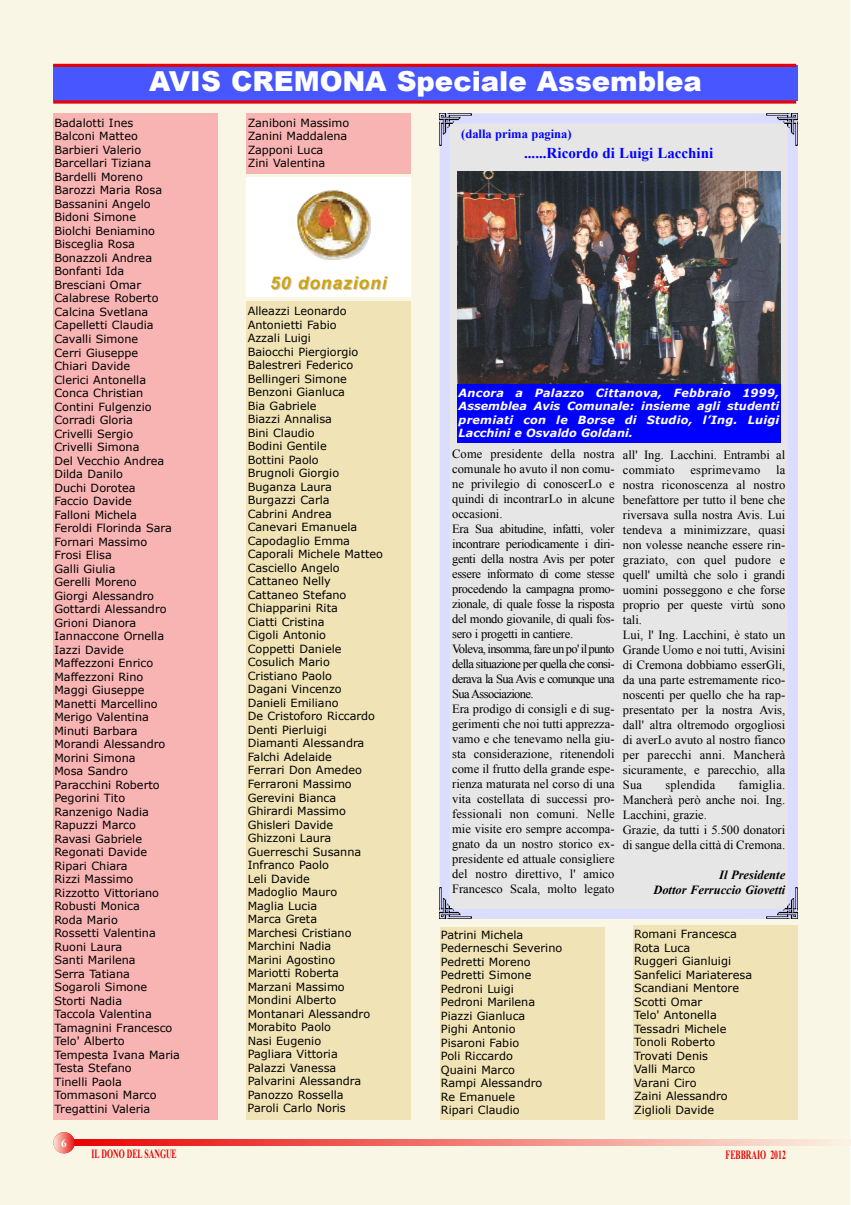
<style>
.page{position:relative;width:851px;height:1205px;background:#fff}
.page>*{position:absolute;margin:0;border:0;box-sizing:border-box;transform-origin:0 0}
.t1{font:900 27.5px "Arial";color:#fff}
.t2{font:italic 700 17.5px "Arial";letter-spacing:.05em;color:#cfa308}
.t3{font:700 15px "Times New Roman";color:#00f}
.t4{font:12.5px/15px "Times New Roman";color:#000}
.t5{font:italic 700 12.5px/15px "Times New Roman";color:#000;text-align:right}
.t6{font:700 12.5px "Times New Roman";color:#e80000;scale:.62 1}
.t7{font:12.5px "Times New Roman";letter-spacing:.02em;color:#000}
.t8{font:700 12.5px "Times New Roman";color:#00f}
.t9{font:11.25px/13.5px "Verdana";color:#000}
.t10{font:italic 700 11.25px/13.5px "Verdana";letter-spacing:.02em;color:#fff;text-align:justify}
.t11{font:700 11.25px "Times New Roman";color:#fff}
</style>
<div class="page">
<div style="left:0;top:0;width:850px;height:1205px;background:#faf6e6"></div>
<svg style="left:75px;top:1140px;width:751px;height:5px;background:#f07770"></svg>
<svg style="left:53px;top:1132px;width:22px;height:21px"></svg>
<div style="left:53px;top:65px;width:744px;height:36px;background:#4756ff"></div>
<svg style="left:53px;top:100px;width:743px;height:4px;background:#d52235"></svg>
<hr style="left:53px;top:64px;width:743px;height:3px;background:#e80000">
<div style="left:246px;top:177px;width:165px;height:95px;background:#fff"></div>
<img style="left:297px;top:191px;width:73px;height:69px">
<div style="left:246px;top:272px;width:165px;height:25px;background:#fff"></div>
<div style="left:246px;top:301px;width:165px;height:819px;background:#f0e3b5"></div>
<div style="left:439px;top:927px;width:165px;height:193px;background:#f0e3b5"></div>
<div style="left:53px;top:113px;width:165px;height:1007px;background:#f8b3b3"></div>
<div style="left:246px;top:113px;width:165px;height:61px;background:#f8b3b3"></div>
<div style="left:632px;top:926px;width:165px;height:194px;background:#f0e3b5"></div>
<div style="left:444px;top:118px;width:348px;height:796px;background:#e6e6e6"></div>
<img style="left:449px;top:113px;width:22px;height:10px">
<img style="left:439px;top:123px;width:10px;height:22px">
<svg style="left:439px;top:113px;width:10px;height:10px"></svg>
<svg style="left:471px;top:113px;width:295px;height:10px;background:#dbddfd"></svg>
<img style="left:766px;top:113px;width:21px;height:10px">
<img style="left:787px;top:123px;width:10px;height:22px">
<svg style="left:787px;top:113px;width:10px;height:10px"></svg>
<div style="left:788px;top:145px;width:9px;height:742px;background:#daddff"></div>
<img style="left:766px;top:909px;width:21px;height:10px">
<img style="left:787px;top:887px;width:10px;height:22px">
<svg style="left:787px;top:909px;width:10px;height:10px"></svg>
<div style="left:471px;top:909px;width:295px;height:10px;background:#daddff"></div>
<img style="left:449px;top:909px;width:22px;height:10px">
<img style="left:439px;top:887px;width:10px;height:22px">
<svg style="left:439px;top:909px;width:10px;height:10px"></svg>
<svg style="left:439px;top:145px;width:10px;height:742px;background:#dcdefd"></svg>
<img style="left:457px;top:172px;width:323px;height:212px">
<div style="left:457px;top:384px;width:323px;height:59px;background:#00f"></div>
<h1 class="t1" style="left:149px;top:61px;width:554px">AVIS CREMONA Speciale Assemblea</h1>
<p class="t9" style="left:54px;top:116px;width:127px">Badalotti Ines<br>Balconi Matteo<br>Barbieri Valerio<br>Barcellari Tiziana<br>Bardelli Moreno<br>Barozzi Maria Rosa<br>Bassanini Angelo<br>Bidoni Simone<br>Biolchi Beniamino<br>Bisceglia Rosa<br>Bonazzoli Andrea<br>Bonfanti Ida<br>Bresciani Omar<br>Calabrese Roberto<br>Calcina Svetlana<br>Capelletti Claudia<br>Cavalli Simone<br>Cerri Giuseppe<br>Chiari Davide<br>Clerici Antonella<br>Conca Christian<br>Contini Fulgenzio<br>Corradi Gloria<br>Crivelli Sergio<br>Crivelli Simona<br>Del Vecchio Andrea<br>Dilda Danilo<br>Duchi Dorotea<br>Faccio Davide<br>Falloni Michela<br>Feroldi Florinda Sara<br>Fornari Massimo<br>Frosi Elisa<br>Galli Giulia<br>Gerelli Moreno<br>Giorgi Alessandro<br>Gottardi Alessandro<br>Grioni Dianora<br>Iannaccone Ornella<br>Iazzi Davide<br>Maffezzoni Enrico<br>Maffezzoni Rino<br>Maggi Giuseppe<br>Manetti Marcellino<br>Merigo Valentina<br>Minuti Barbara<br>Morandi Alessandro<br>Morini Simona<br>Mosa Sandro<br>Paracchini Roberto<br>Pegorini Tito<br>Ranzenigo Nadia<br>Rapuzzi Marco<br>Ravasi Gabriele<br>Regonati Davide<br>Ripari Chiara<br>Rizzi Massimo<br>Rizzotto Vittoriano<br>Robusti Monica<br>Roda Mario<br>Rossetti Valentina<br>Ruoni Laura<br>Santi Marilena<br>Serra Tatiana<br>Sogaroli Simone<br>Storti Nadia<br>Taccola Valentina<br>Tamagnini Francesco<br>Telo' Alberto<br>Tempesta Ivana Maria<br>Testa Stefano<br>Tinelli Paola<br>Tommasoni Marco<br>Tregattini Valeria</p>
<p class="t9" style="left:248px;top:115px;width:103px">Zaniboni Massimo<br>Zanini Maddalena<br>Zapponi Luca<br>Zini Valentina</p>
<h2 class="t2" style="left:270px;top:273px;width:118px">50 donazioni</h2>
<p class="t9" style="left:247px;top:304px;width:137px">Alleazzi Leonardo<br>Antonietti Fabio<br>Azzali Luigi<br>Baiocchi Piergiorgio<br>Balestreri Federico<br>Bellingeri Simone<br>Benzoni Gianluca<br>Bia Gabriele<br>Biazzi Annalisa<br>Bini Claudio<br>Bodini Gentile<br>Bottini Paolo<br>Brugnoli Giorgio<br>Buganza Laura<br>Burgazzi Carla<br>Cabrini Andrea<br>Canevari Emanuela<br>Capodaglio Emma<br>Caporali Michele Matteo<br>Casciello Angelo<br>Cattaneo Nelly<br>Cattaneo Stefano<br>Chiapparini Rita<br>Ciatti Cristina<br>Cigoli Antonio<br>Coppetti Daniele<br>Cosulich Mario<br>Cristiano Paolo<br>Dagani Vincenzo<br>Danieli Emiliano<br>De Cristoforo Riccardo<br>Denti Pierluigi<br>Diamanti Alessandra<br>Falchi Adelaide<br>Ferrari Don Amedeo<br>Ferraroni Massimo<br>Gerevini Bianca<br>Ghirardi Massimo<br>Ghisleri Davide<br>Ghizzoni Laura<br>Guerreschi Susanna<br>Infranco Paolo<br>Leli Davide<br>Madoglio Mauro<br>Maglia Lucia<br>Marca Greta<br>Marchesi Cristiano<br>Marchini Nadia<br>Marini Agostino<br>Mariotti Roberta<br>Marzani Massimo<br>Mondini Alberto<br>Montanari Alessandro<br>Morabito Paolo<br>Nasi Eugenio<br>Pagliara Vittoria<br>Palazzi Vanessa<br>Palvarini Alessandra<br>Panozzo Rossella<br>Paroli Carlo Noris</p>
<p class="t11" style="left:61px;top:1136px;width:7px">6</p>
<p class="t6" style="left:92px;top:1147px;width:139px">IL DONO DEL SANGUE</p>
<p class="t8" style="left:461px;top:127px;width:112px">(dalla prima pagina)</p>
<h3 class="t3" style="left:524px;top:145px;width:191px">......Ricordo di Luigi Lacchini</h3>
<p class="t10" style="left:458px;top:385px;width:322px">Ancora a Palazzo Cittanova, Febbraio 1999, Assemblea Avis Comunale: insieme agli studenti premiati con le Borse di Studio, l’Ing. Luigi Lacchini e Osvaldo Goldani.</p>
<p class="t4" style="left:452px;top:446px;width:164px">Come presidente della nostra comunale ho avuto il non comu&shy;ne privilegio di conoscerLo e quindi di incontrarLo in alcune occasioni.<br>Era Sua abitudine, infatti, voler incontrare periodicamente i diri&shy;genti della nostra Avis per poter essere informato di come stesse procedendo la campagna promo&shy;zionale, di quale fosse la risposta del mondo giovanile, di quali fos&shy;sero i progetti in cantiere.<br>Voleva, insomma, fare un po' il punto della situazione per quella che consi&shy;derava la Sua Avis e comunque una<br>Sua Associazione.<br>Era prodigo di consigli e di sug&shy;gerimenti che noi tutti apprezza&shy;vamo e che tenevamo nella giu&shy;sta considerazione, ritenendoli come il frutto della grande espe&shy;rienza maturata nel corso di una vita costellata di successi pro&shy;fessionali non comuni. Nelle mie visite ero sempre accompa&shy;gnato da un nostro storico ex&shy;presidente ed attuale consigliere del nostro direttivo, l' amico<br>Francesco Scala, molto legato</p>
<p class="t4" style="left:622px;top:447px;width:164px">all' Ing. Lacchini. Entrambi al commiato</p>
<p class="t4" style="left:622px;top:462px;width:164px;text-indent:153px">la nostra riconoscenza al nostro benefattore per tutto il bene che riversava sulla nostra Avis. Lui tendeva a minimizzare, quasi non volesse neanche essere rin&shy;graziato, con quel pudore e quell' umiltà che solo i grandi uomini posseggono e che forse proprio per queste virtù sono tali.<br>Lui, l' Ing. Lacchini, è stato un<br>Grande Uomo e noi tutti, Avisini di Cremona dobbiamo esserGli, da una parte estremamente rico&shy;noscenti per quello che ha rap&shy;presentato per la nostra Avis, dall' altra oltremodo orgogliosi di averLo avuto al nostro fianco per parecchi anni. Mancherà sicuramente, e parecchio, alla<br>Sua</p>
<p class="t7" style="left:690px;top:463px;width:71px">esprimevamo</p>
<p class="t4" style="left:622px;top:777px;width:164px;text-indent:115px">famiglia.<br>Mancherà però anche noi. Ing.<br>Lacchini, grazie.<br>Grazie, da tutti i 5.500 donatori di sangue della città di Cremona.</p>
<p class="t5" style="left:653px;top:867px;width:133px">Il Presidente<br>Dottor Ferruccio Giovetti</p>
<p class="t7" style="left:665px;top:778px;width:51px">splendida</p>
<p class="t9" style="left:441px;top:927px;width:123px">Patrini Michela<br>Pederneschi Severino<br>Pedretti Moreno<br>Pedretti Simone<br>Pedroni Luigi<br>Pedroni Marilena<br>Piazzi Gianluca<br>Pighi Antonio<br>Pisaroni Fabio<br>Poli Riccardo<br>Quaini Marco<br>Rampi Alessandro<br>Re Emanuele<br>Ripari Claudio</p>
<p class="t9" style="left:634px;top:927px;width:119px">Romani Francesca<br>Rota Luca<br>Ruggeri Gianluigi<br>Sanfelici Mariateresa<br>Scandiani Mentore<br>Scotti Omar<br>Telo' Antonella<br>Tessadri Michele<br>Tonoli Roberto<br>Trovati Denis<br>Valli Marco<br>Varani Ciro<br>Zaini Alessandro<br>Ziglioli Davide</p>
<p class="t6" style="left:725px;top:1148px;width:99px">FEBBRAIO 2012</p>
</div>
